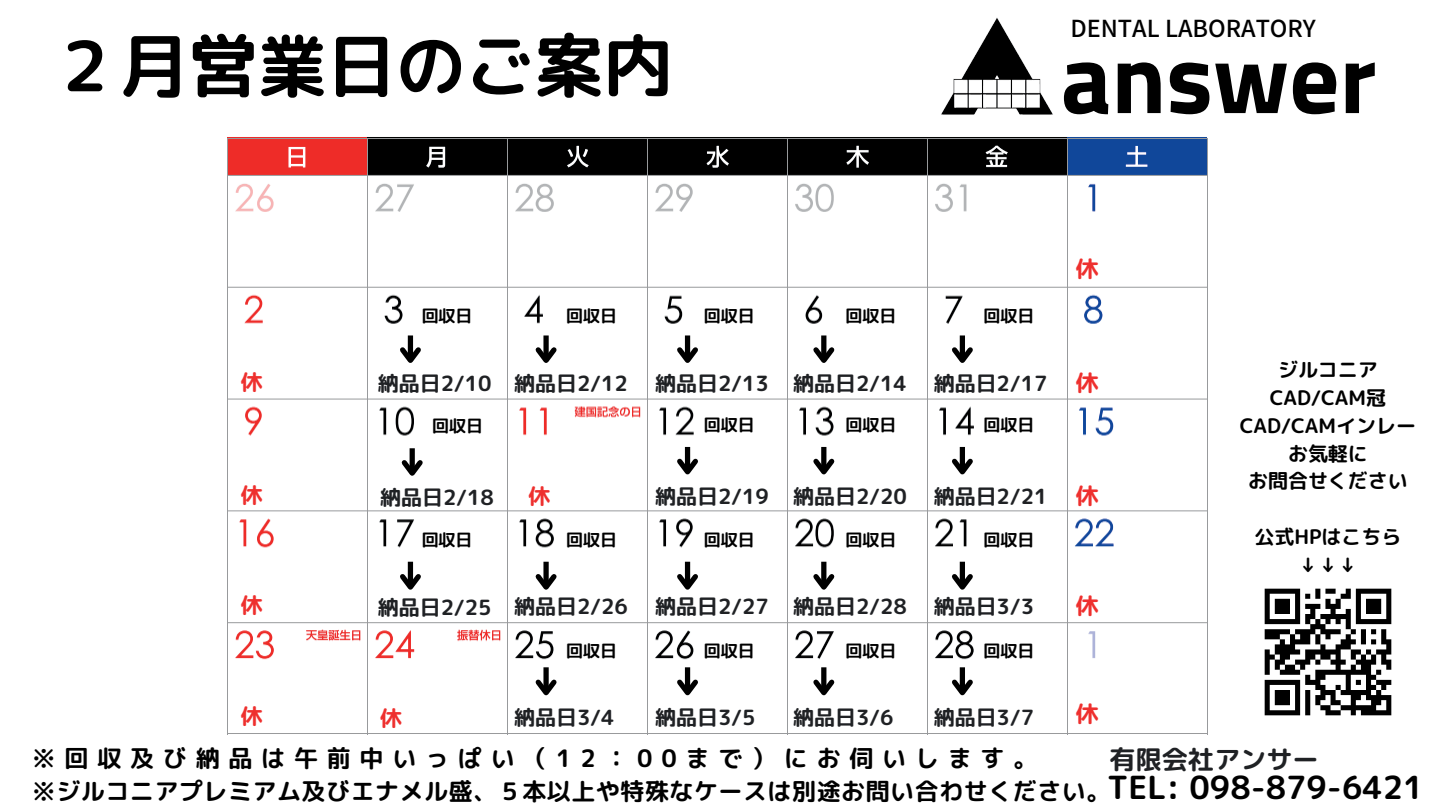
<style>
.page{position:relative;width:1440px;height:810px;background:#fff}
.page>*{position:absolute;margin:0;border:0;box-sizing:border-box;transform-origin:0 0}
.t1{font:700 98.9px "Cairo";color:#000}
.t2{font:69.2px "rounded mplus 1 p bold";color:#000}
.t3{font:31.9px "rounded mplus 1 p bold";color:#000}
.t4{font:26.2px "rounded mplus 1 p bold";color:#1f2124}
.t5{font:24.1px/33px "rounded mplus 1 p bold";letter-spacing:.02em;color:#000}
.t6{font:500 23.4px "Noto Sans JP";color:#000}
.t7{font:23px "rounded mplus 1 p bold";color:#ee302e}
.t8{font:22px "rounded mplus 1 p bold";color:#ee302e}
.t9{font:21px "rounded mplus 1 p bold";color:#1f2124}
.t10{font:20px/27.8px "rounded mplus 1 p bold";color:#000;text-align:center}
.t11{font:17px "rounded mplus 1 p bold";color:#000}
</style>
<div class="page">
<img style="left:227px;top:137px;width:981px;height:598px">
<img style="left:896px;top:17px;width:202px;height:150px">
<img style="left:1264px;top:588px;width:128px;height:128px">
<div style="left:410px;top:448px;width:5px;height:25px;background:#000"></div>
<svg style="left:397px;top:455px;width:30px;height:27px"></svg>
<div style="left:685px;top:447px;width:5px;height:25px;background:#000"></div>
<svg style="left:672px;top:454px;width:31px;height:27px"></svg>
<div style="left:821px;top:447px;width:5px;height:25px;background:#000"></div>
<svg style="left:809px;top:454px;width:30px;height:27px"></svg>
<div style="left:960px;top:447px;width:5px;height:25px;background:#000"></div>
<svg style="left:947px;top:454px;width:31px;height:27px"></svg>
<div style="left:543px;top:335px;width:6px;height:25px;background:#000"></div>
<svg style="left:531px;top:343px;width:30px;height:26px"></svg>
<div style="left:685px;top:335px;width:5px;height:25px;background:#000"></div>
<svg style="left:672px;top:343px;width:31px;height:26px"></svg>
<div style="left:821px;top:335px;width:5px;height:25px;background:#000"></div>
<svg style="left:809px;top:343px;width:30px;height:26px"></svg>
<div style="left:960px;top:335px;width:5px;height:25px;background:#000"></div>
<svg style="left:947px;top:343px;width:31px;height:26px"></svg>
<div style="left:543px;top:562px;width:6px;height:25px;background:#000"></div>
<svg style="left:531px;top:569px;width:30px;height:27px"></svg>
<div style="left:685px;top:562px;width:5px;height:25px;background:#000"></div>
<svg style="left:672px;top:569px;width:31px;height:27px"></svg>
<div style="left:821px;top:562px;width:5px;height:25px;background:#000"></div>
<svg style="left:809px;top:569px;width:30px;height:27px"></svg>
<div style="left:960px;top:562px;width:5px;height:25px;background:#000"></div>
<svg style="left:947px;top:569px;width:31px;height:27px"></svg>
<div style="left:408px;top:562px;width:5px;height:25px;background:#000"></div>
<svg style="left:395px;top:569px;width:31px;height:27px"></svg>
<div style="left:408px;top:335px;width:5px;height:25px;background:#000"></div>
<svg style="left:395px;top:343px;width:31px;height:26px"></svg>
<div style="left:543px;top:667px;width:6px;height:26px;background:#000"></div>
<svg style="left:531px;top:675px;width:30px;height:26px"></svg>
<div style="left:685px;top:667px;width:5px;height:26px;background:#000"></div>
<svg style="left:672px;top:675px;width:31px;height:26px"></svg>
<div style="left:821px;top:667px;width:5px;height:26px;background:#000"></div>
<svg style="left:809px;top:675px;width:30px;height:26px"></svg>
<div style="left:960px;top:667px;width:5px;height:26px;background:#000"></div>
<svg style="left:947px;top:675px;width:31px;height:26px"></svg>
<h2 class="t2" style="left:50px;top:17px;width:624px">２月営業日のご案内</h2>
<p class="t6" style="left:1070px;top:15px;width:247px">DENTAL LABORATORY</p>
<h1 class="t1" style="left:1061px;top:21px;width:317px">answer</h1>
<p class="t11" style="left:422px;top:303px;width:52px">回収日</p>
<p class="t11" style="left:566px;top:303px;width:52px">回収日</p>
<p class="t11" style="left:704px;top:303px;width:52px">回収日</p>
<p class="t11" style="left:846px;top:303px;width:52px">回収日</p>
<p class="t11" style="left:983px;top:303px;width:52px">回収日</p>
<p class="t7" style="left:1076px;top:253px;width:24px">休</p>
<p class="t8" style="left:241px;top:366px;width:23px">休</p>
<p class="t7" style="left:1076px;top:366px;width:24px">休</p>
<p class="t9" style="left:378px;top:368px;width:115px">納品日2/10</p>
<p class="t9" style="left:514px;top:368px;width:115px">納品日2/12</p>
<p class="t9" style="left:655px;top:368px;width:253px">納品日2/13 納品日2/14</p>
<p class="t9" style="left:934px;top:368px;width:115px">納品日2/17</p>
<p class="t11" style="left:432px;top:414px;width:52px">回収日</p>
<p class="t11" style="left:704px;top:413px;width:52px">回収日</p>
<p class="t11" style="left:846px;top:413px;width:52px">回収日</p>
<p class="t11" style="left:983px;top:413px;width:52px">回収日</p>
<p class="t8" style="left:241px;top:479px;width:23px">休</p>
<p class="t7" style="left:1076px;top:479px;width:24px">休</p>
<p class="t8" style="left:528px;top:480px;width:23px">休</p>
<p class="t9" style="left:655px;top:481px;width:253px">納品日2/19 納品日2/20</p>
<p class="t9" style="left:934px;top:481px;width:115px">納品日2/21</p>
<p class="t9" style="left:380px;top:483px;width:115px">納品日2/18</p>
<p class="t11" style="left:422px;top:527px;width:52px">回収日</p>
<p class="t11" style="left:566px;top:527px;width:52px">回収日</p>
<p class="t11" style="left:704px;top:527px;width:52px">回収日</p>
<p class="t11" style="left:846px;top:527px;width:52px">回収日</p>
<p class="t11" style="left:983px;top:527px;width:52px">回収日</p>
<p class="t8" style="left:241px;top:590px;width:23px">休</p>
<p class="t7" style="left:1076px;top:590px;width:24px">休</p>
<p class="t9" style="left:514px;top:591px;width:115px">納品日2/26</p>
<p class="t9" style="left:655px;top:591px;width:253px">納品日2/27 納品日2/28</p>
<p class="t9" style="left:934px;top:591px;width:102px">納品日3/3</p>
<p class="t9" style="left:378px;top:593px;width:115px">納品日2/25</p>
<p class="t11" style="left:566px;top:639px;width:52px">回収日</p>
<p class="t11" style="left:704px;top:639px;width:52px">回収日</p>
<p class="t11" style="left:846px;top:639px;width:52px">回収日</p>
<p class="t11" style="left:983px;top:639px;width:52px">回収日</p>
<p class="t10" style="left:1240px;top:356px;width:178px">ジルコニア<br>CAD/CAM冠<br>CAD/CAMインレーお気軽に<br>お問合せください</p>
<p class="t10" style="left:1254px;top:523px;width:149px">公式HPはこちら↓↓↓</p>
<p class="t8" style="left:241px;top:701px;width:23px">休</p>
<p class="t8" style="left:380px;top:702px;width:23px">休</p>
<p class="t9" style="left:514px;top:702px;width:102px">納品日3/4</p>
<p class="t9" style="left:655px;top:702px;width:102px">納品日3/5</p>
<p class="t9" style="left:793px;top:702px;width:102px">納品日3/6</p>
<p class="t9" style="left:934px;top:702px;width:102px">納品日3/7</p>
<p class="t7" style="left:1076px;top:697px;width:24px">休</p>
<p class="t5" style="left:32px;top:742px;width:1080px">※回収及び納品は午前中いっぱい（12：00まで）にお伺いします。<br>※ジルコニアプレミアム及びエナメル盛、５本以上や特殊なケースは別途お問い合わせください。</p>
<p class="t4" style="left:1109px;top:741px;width:237px">有限会社アンサー　</p>
<h3 class="t3" style="left:1107px;top:765px;width:318px">TEL: 098-879-6421</h3>
</div>
